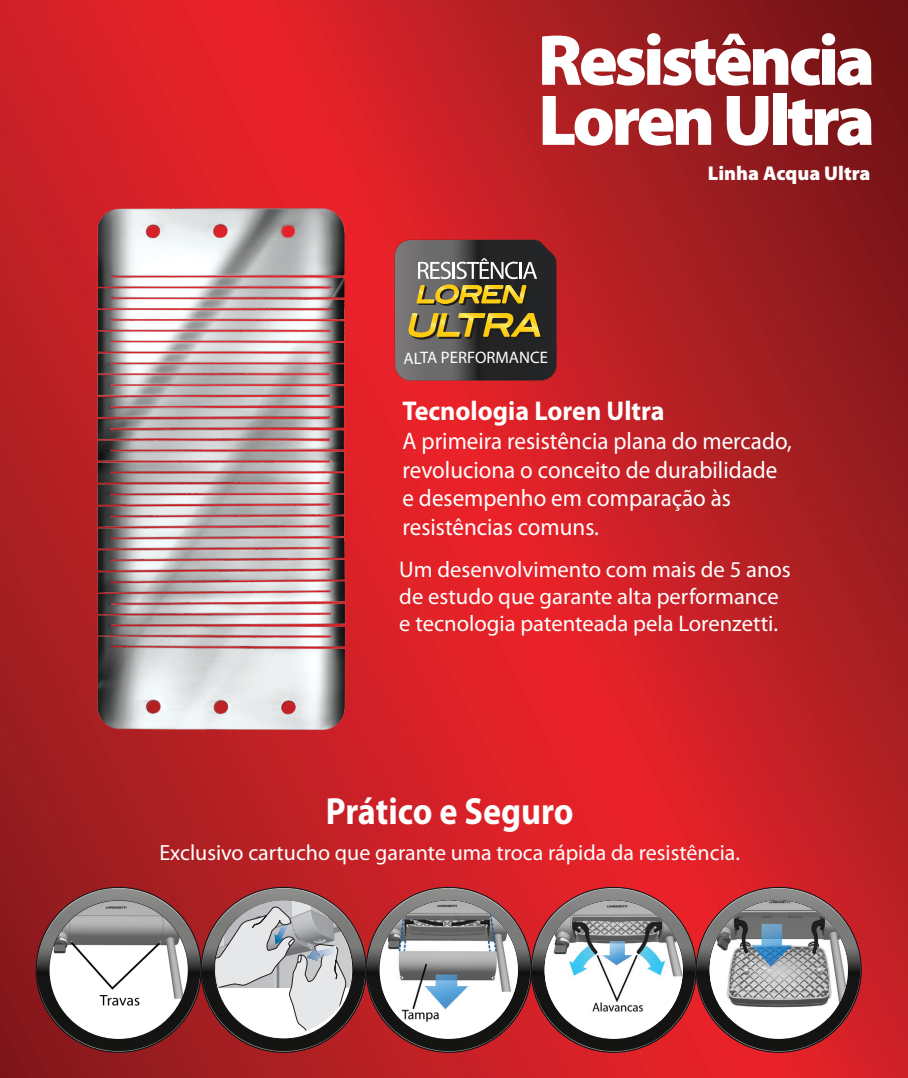
<style>
.page{position:relative;width:908px;height:1078px;background:#fff}
.page>*{position:absolute;margin:0;border:0;box-sizing:border-box;transform-origin:0 0}
.t1{font:900 72.4px "Myriad Pro";letter-spacing:-.05em;color:#fff}
.t2{font:700 38px "Myriad Pro";color:#fff;scale:.9 1}
.t3{font:700 27.2px "Myriad Pro";color:#fff;scale:.96 1}
.t4{font:24px/28.8px "Myriad Pro";color:#fff;scale:.96 1}
.t5{font:22.6px/27.2px "Myriad Pro";color:#fff}
.t6{font:22px "Myriad Pro";color:#fff}
.t7{font:900 20px "Myriad Pro";color:#fff}
.t8{font:16.6px "Myriad Pro";letter-spacing:-.005em;color:#fff}
</style>
<div class="page">
<img style="left:0;top:0;width:907px;height:1077px">
<img style="left:67px;top:184px;width:306px;height:571px">
<svg style="left:36px;top:886px;width:824px;height:166px"></svg>
<div style="left:379px;top:900px;width:138px;height:138px;background:#fff;border-radius:50%"></div>
<img style="left:381px;top:900px;width:136px;height:124px">
<svg style="left:394px;top:239px;width:162px;height:142px;background:#625845"></svg>
<p class="t1" style="left:537px;top:12px;width:339px">Resistência</p>
<p class="t1" style="left:538px;top:72px;width:338px">Loren Ultra</p>
<p class="t7" style="left:707px;top:159px;width:164px">Linha Acqua Ultra</p>
<p class="t8" style="left:403px;top:347px;width:146px">ALTA PERFORMANCE</p>
<p class="t3" style="left:402px;top:393px;width:274px">Tecnologia Loren Ultra</p>
<p class="t4" style="left:402px;top:426px;width:407px">A primeira resistência plana do mercado,</p>
<p class="t4" style="left:402px;top:454px;width:392px">revoluciona o conceito de durabilidade e desempenho em comparação às resistências comuns.</p>
<p class="t5" style="left:399px;top:555px;width:393px">Um desenvolvimento com mais de 5 anos de estudo que garante alta performance e tecnologia patenteada pela Lorenzetti.</p>
<p class="t2" style="left:325px;top:785px;width:277px">Prático e Seguro</p>
<p class="t6" style="left:159px;top:838px;width:581px">Exclusivo cartucho que garante uma troca rápida da resistência.</p>
</div>
